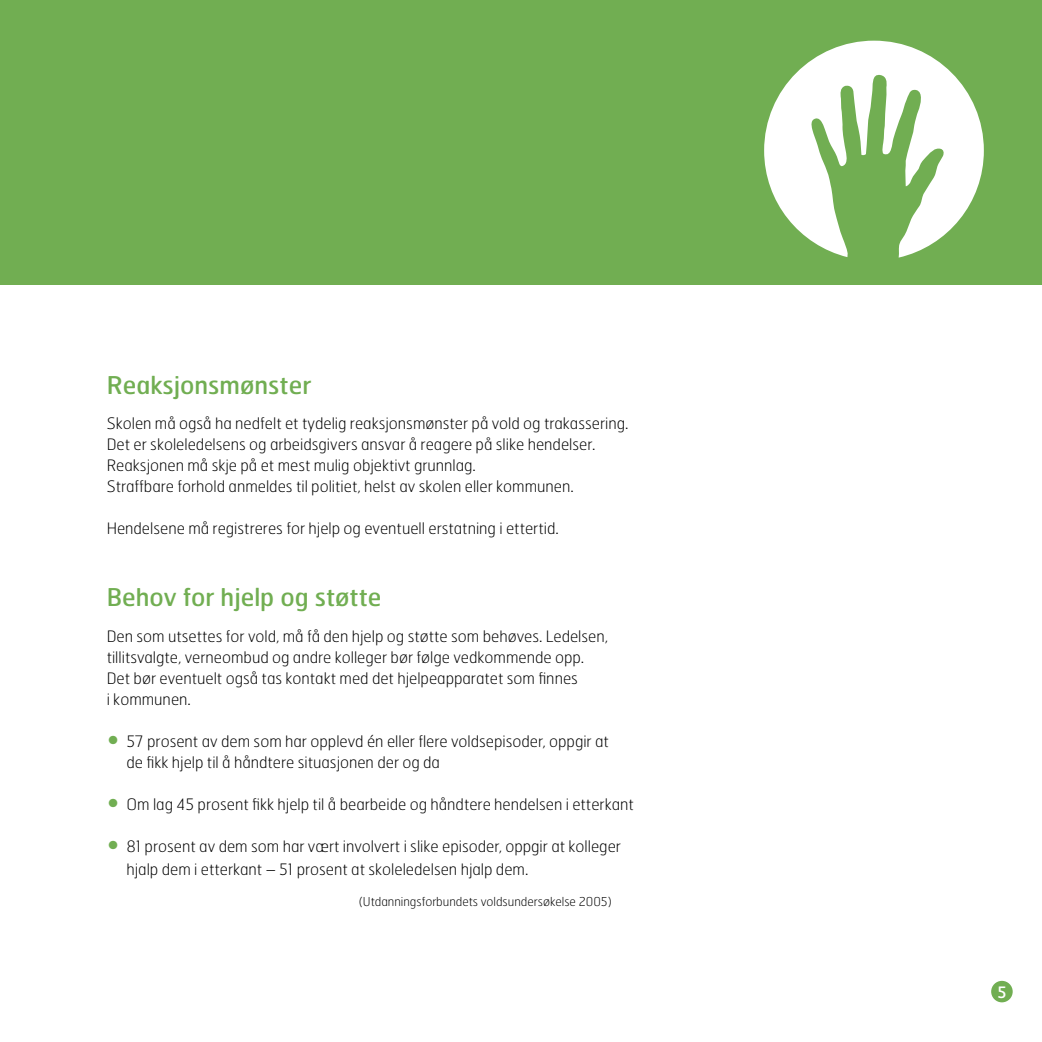
<style>
.page{position:relative;width:1042px;height:1042px;background:#fff}
.page>*{position:absolute;margin:0;border:0;box-sizing:border-box;transform-origin:0 0}
.t1{font:24.5px "Hermes";color:#71ae52}
.t2{font:100 15.75px/21px "Hermes";color:#000}
.t3{font:15.75px "Hermes";color:#fff}
.t4{font:100 12.25px "Hermes";color:#000}
.s1{font-size:28px;color:#71ae52}
</style>
<div class="page">
<div style="left:991px;top:981px;width:21px;height:21px;background:#71ae52;border-radius:50%"></div>
<div style="left:0;top:0;width:1042px;height:284px;background:#71ae52"></div>
<svg style="left:764px;top:41px;width:220px;height:217px;fill:#fff"></svg>
<h1 class="t1" style="left:107px;top:369px;width:206px">Reaksjonsmønster</h1>
<p class="t2" style="left:107px;top:413px;width:523px">Skolen må også ha nedfelt et tydelig reaksjonsmønster på vold og trakassering.<br>Det er skoleledelsens og arbeidsgivers ansvar å reagere på slike hendelser.<br>Reaksjonen må skje på et mest mulig objektivt grunnlag.<br>Straffbare forhold anmeldes til politiet, helst av skolen eller kommunen.</p>
<p class="t2" style="left:107px;top:518px;width:453px">Hendelsene må registreres for hjelp og eventuell erstatning i ettertid.</p>
<h1 class="t1" style="left:107px;top:582px;width:276px">Behov for hjelp og støtte</h1>
<p class="t2" style="left:107px;top:625px;width:503px">Den som utsettes for vold, må få den hjelp og støtte som behøves. Ledelsen, tillitsvalgte, verneombud og andre kolleger bør følge vedkommende opp.<br>Det bør eventuelt også tas kontakt med det hjelpeapparatet som finnes<br>i kommunen.</p>
<p class="t2" style="left:127px;top:730px;width:484px;text-indent:-20px"><span class="s1">•</span> 57 prosent av dem som har opplevd én eller flere voldsepisoder, oppgir at de fikk hjelp til å håndtere situasjonen der og da</p>
<p class="t2" style="left:107px;top:793px;width:529px"><span class="s1">•</span> Om lag 45 prosent fikk hjelp til å bearbeide og håndtere hendelsen i etterkant</p>
<p class="t2" style="left:127px;top:835px;width:496px;line-height:22.8px;text-indent:-20px"><span class="s1">•</span> 81 prosent av dem som har vært involvert i slike episoder, oppgir at kolleger hjalp dem i etterkant – 51 prosent at skoleledelsen hjalp dem.</p>
<p class="t4" style="left:359px;top:894px;width:255px">(Utdanningsforbundets voldsundersøkelse 2005)</p>
<p class="t3" style="left:997px;top:982px;width:11px">5</p>
</div>
